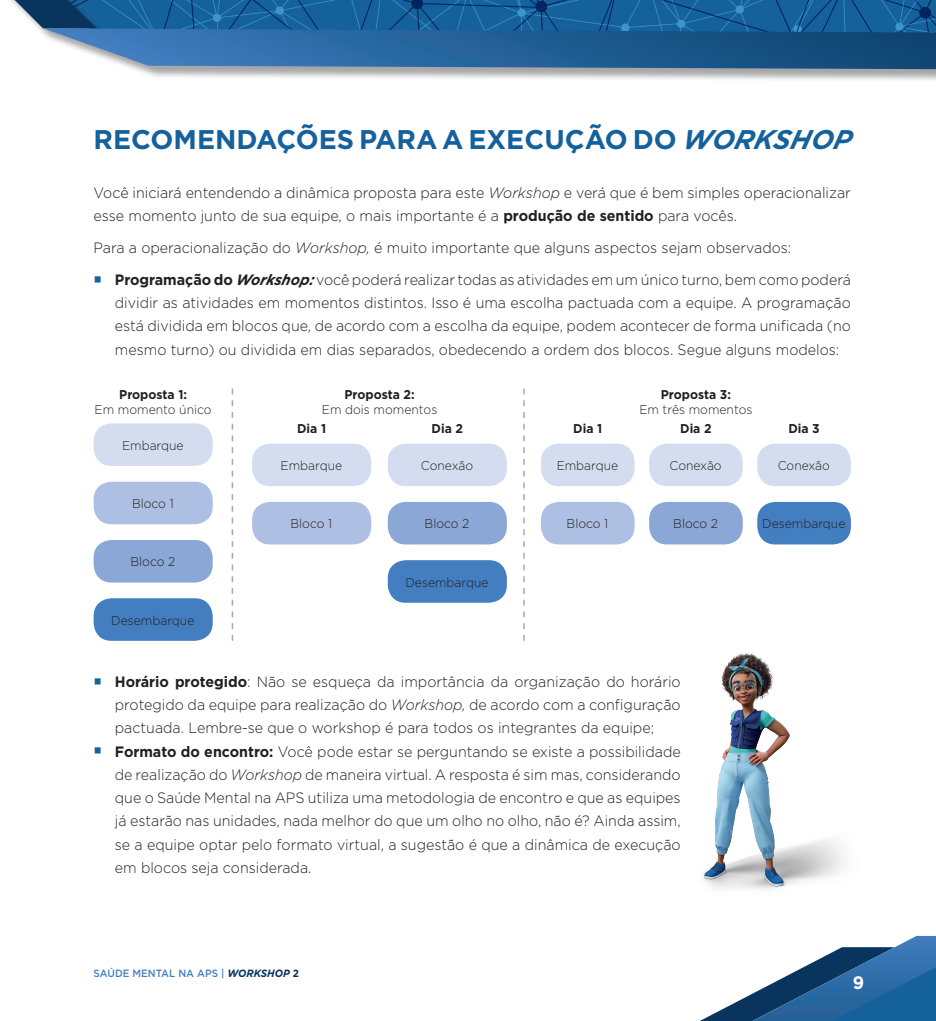
<style>
.page{position:relative;width:936px;height:1021px;background:#fff}
.page>*{position:absolute;margin:0;border:0;box-sizing:border-box;transform-origin:0 0}
.Título{font:700 27px "Gotham";color:#15619c}
.t1{font:700 18px "Gotham";color:#fff;scale:.95 1}
.Texto{font:300 15px/23.2px "Gotham";color:#231f20;text-align:justify;scale:.95 1}
.Figuras_Descritivo{font:300 12.75px/15px "Gotham";color:#231f20;text-align:center;scale:.95 1}
.Figuras_Descritivo-2{font:700 12.75px "Gotham";color:#231f20;scale:.95 1}
.t2{font:500 10.5px "Gotham";color:#437ec1;scale:.95 1}
.s1{font-style:italic}
.s2{font-weight:700}
.s3{color:#15619c}
.s4{font-weight:700;font-style:italic}
.s5{font-weight:700;font-style:italic;color:#08345d}
.s6{font-weight:700;color:#08345d}
</style>
<div class="page">
<div style="left:1px;top:0;width:934px;height:84px;background:#231f20;opacity:.4"></div>
<svg style="left:1px;top:0;width:934px;height:69px;background:#306b9e"></svg>
<svg style="left:702px;top:935px;width:233px;height:85px"></svg>
<div style="left:94px;top:423px;width:119px;height:43px;background:#d4ddef;border-radius:18px"></div>
<div style="left:94px;top:481px;width:119px;height:43px;background:#adbfe2;border-radius:18px"></div>
<div style="left:94px;top:540px;width:119px;height:42px;background:#8aa7d6;border-radius:18px"></div>
<div style="left:94px;top:598px;width:119px;height:42px;background:#437ec1;border-radius:18px"></div>
<div style="left:388px;top:502px;width:119px;height:42px;background:#8aa7d6;border-radius:18px"></div>
<div style="left:388px;top:560px;width:119px;height:42px;background:#437ec1;border-radius:18px"></div>
<div style="left:388px;top:443px;width:119px;height:43px;background:#d4ddef;border-radius:18px"></div>
<div style="left:252px;top:443px;width:119px;height:43px;background:#d4ddef;border-radius:18px"></div>
<div style="left:252px;top:502px;width:119px;height:42px;background:#adbfe2;border-radius:18px"></div>
<div style="left:649px;top:502px;width:93px;height:42px;background:#8aa7d6;border-radius:18px"></div>
<div style="left:649px;top:443px;width:93px;height:43px;background:#d4ddef;border-radius:18px"></div>
<div style="left:757px;top:502px;width:93px;height:42px;background:#437ec1;border-radius:18px"></div>
<div style="left:757px;top:443px;width:93px;height:43px;background:#d4ddef;border-radius:18px"></div>
<div style="left:541px;top:443px;width:93px;height:43px;background:#d4ddef;border-radius:18px"></div>
<div style="left:541px;top:502px;width:93px;height:42px;background:#adbfe2;border-radius:18px"></div>
<svg style="left:232px;top:388px;width:1px;height:252px"></svg>
<svg style="left:523px;top:388px;width:1px;height:252px"></svg>
<img style="left:703px;top:653px;width:142px;height:236px">
<p class="Título" style="left:94px;top:122px;width:765px">RECOMENDAÇÕES PARA A EXECUÇÃO DO <span class="s1">WORKSHOP</span></p>
<p class="Texto" style="left:94px;top:181px;width:798px">Você iniciará entendendo a dinâmica proposta para este <span class="s1">Workshop</span> e verá que é bem simples operacionalizar esse momento junto de sua equipe, o mais importante é a <span class="s2">produção de sentido</span> para vocês.</p>
<p class="Texto" style="left:94px;top:236px;width:736px">Para a operacionalização do <span class="s1">Workshop,</span> é muito importante que alguns aspectos sejam observados:</p>
<p class="Texto" style="left:115px;top:267px;width:776px;text-indent:-21px"><span class="s3">◼</span> <span class="s2">Programação do</span> <span class="s4">Workshop:</span>você poderá realizar todas as atividades em um único turno, bem como poderá dividir as atividades em momentos distintos. Isso é uma escolha pactuada com a equipe. A programação está dividida em blocos que, de acordo com a escolha da equipe, podem acontecer de forma unificada (no mesmo turno) ou dividida em dias separados, obedecendo a ordem dos blocos. Segue alguns modelos:</p>
<p class="Figuras_Descritivo" style="left:95px;top:386px;width:125px"><span class="s2">Proposta 1:<br></span>Em momento único</p>
<p class="Figuras_Descritivo" style="left:122px;top:437px;width:66px">Embarque</p>
<p class="Figuras_Descritivo" style="left:132px;top:495px;width:45px">Bloco 1</p>
<p class="Figuras_Descritivo" style="left:130px;top:554px;width:49px">Bloco 2</p>
<p class="Figuras_Descritivo" style="left:111px;top:612px;width:89px">Desembarque</p>
<p class="Figuras_Descritivo" style="left:322px;top:386px;width:123px"><span class="s2">Proposta 2:<br></span>Em dois momentos</p>
<p class="Figuras_Descritivo" style="left:639px;top:386px;width:121px"><span class="s2">Proposta 3:<br></span>Em três momentos</p>
<p class="Figuras_Descritivo-2" style="left:297px;top:420px;width:32px">Dia 1</p>
<p class="Figuras_Descritivo" style="left:280px;top:457px;width:66px">Embarque</p>
<p class="Figuras_Descritivo-2" style="left:431px;top:420px;width:35px">Dia 2</p>
<p class="Figuras_Descritivo" style="left:421px;top:457px;width:56px">Conexão</p>
<p class="Figuras_Descritivo-2" style="left:573px;top:420px;width:32px">Dia 1</p>
<p class="Figuras_Descritivo" style="left:556px;top:457px;width:66px">Embarque</p>
<p class="Figuras_Descritivo-2" style="left:680px;top:420px;width:35px">Dia 2</p>
<p class="Figuras_Descritivo" style="left:669px;top:457px;width:56px">Conexão</p>
<p class="Figuras_Descritivo-2" style="left:788px;top:420px;width:35px">Dia 3</p>
<p class="Figuras_Descritivo" style="left:777px;top:457px;width:56px">Conexão</p>
<p class="Figuras_Descritivo" style="left:290px;top:516px;width:45px">Bloco 1</p>
<p class="Figuras_Descritivo" style="left:424px;top:516px;width:49px">Bloco 2</p>
<p class="Figuras_Descritivo" style="left:566px;top:516px;width:45px">Bloco 1</p>
<p class="Figuras_Descritivo" style="left:673px;top:516px;width:49px">Bloco 2</p>
<p class="Figuras_Descritivo" style="left:762px;top:516px;width:89px">Desembarque</p>
<p class="Figuras_Descritivo" style="left:405px;top:574px;width:89px">Desembarque</p>
<p class="Texto" style="left:115px;top:669px;width:597px;text-indent:-21px"><span class="s3">◼</span> <span class="s2">Horário protegido</span>: Não se esqueça da importância da organização do horário protegido da equipe para realização do <span class="s1">Workshop,</span> de acordo com a configuração pactuada. Lembre-se que o workshop é para todos os integrantes da equipe;</p>
<p class="Texto" style="left:115px;top:739px;width:597px;text-indent:-21px"><span class="s3">◼</span> <span class="s2">Formato do encontro:</span> Você pode estar se perguntando se existe a possibilidade de realização do <span class="s1">Workshop</span> de maneira virtual. A resposta é sim mas, considerando que o Saúde Mental na APS utiliza uma metodologia de encontro e que as equipes já estarão nas unidades, nada melhor do que um olho no olho, não é? Ainda assim, se a equipe optar pelo formato virtual, a sugestão é que a dinâmica de execução em blocos seja considerada.</p>
<p class="t2" style="left:94px;top:966px;width:218px">SAÚDE MENTAL NA APS | <span class="s5">WORKSHOP</span> <span class="s6">2</span></p>
<p class="t1" style="left:852px;top:970px;width:13px">9</p>
</div>
